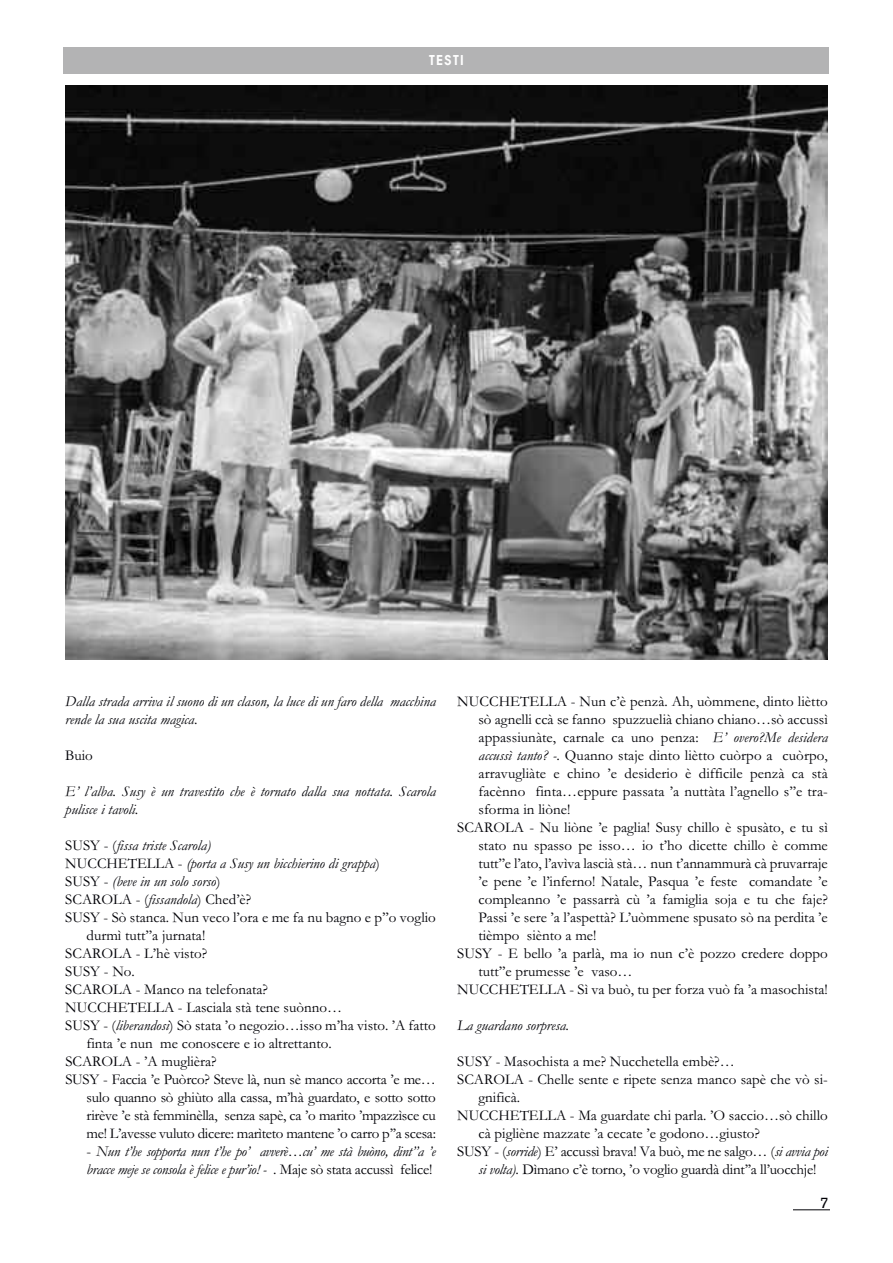
<style>
.page{position:relative;width:893px;height:1263px;background:#fff}
.page>*{position:absolute;margin:0;border:0;box-sizing:border-box;transform-origin:0 0}
.t1{font:15px "Garamond";color:#000006}
.t2{font:italic 15px/18px "Garamond";color:#000006}
.t3{font:15px "Garamond";letter-spacing:-.02em;color:#000006}
.t4{font:italic 15px/18px "Garamond";letter-spacing:-.02em;color:#000006}
.t5{font:15px "Akzidenz Grotesk";color:#000006}
.t6{font:600 13.5px "Avant Garde";letter-spacing:.105em;color:#fff}
.s1{font-style:normal}
.s2{font-style:italic}
</style>
<div class="page">
<hr style="left:793px;top:1209px;width:37px;height:1px;background:#000006">
<div style="left:64px;top:47px;width:765px;height:27px;background:#b3b3b4"></div>
<img style="left:65px;top:85px;width:763px;height:575px">
<p class="t6" style="left:429px;top:53px;width:36px">TESTI</p>
<p class="t2" style="left:65px;top:692px;width:372px">Dalla strada arriva il suono di un clason, la luce di un faro della macchina rende la sua uscita magica.</p>
<p class="t1" style="left:65px;top:746px;width:29px">Buio</p>
<p class="t2" style="left:65px;top:782px;width:372px">E’ l’alba. Susy è un travestito che è tornato dalla sua nottata. Scarola pulisce i tavoli.</p>
<p class="t2" style="left:65px;top:836px;width:147px"><span class="s1">SUSY - (</span>fissa triste Scarola)</p>
<p class="t2" style="left:65px;top:854px;width:316px"><span class="s1">NUCCHETELLA -</span> (porta a Susy un bicchierino di grappa<span class="s1">)</span></p>
<p class="t2" style="left:65px;top:872px;width:157px"><span class="s1">SUSY -</span> (beve in un solo sorso<span class="s1">)</span></p>
<p class="t1" style="left:65px;top:890px;width:188px">SCAROLA - (<span class="s2">fissandola</span>) Ched’è?</p>
<p class="t1" style="left:65px;top:908px;width:372px">SUSY - Sò stanca. Nun veco l’ora e me fa nu bagno e p’’o voglio</p>
<p class="t1" style="left:87px;top:926px;width:120px">durmì tutt’’a jurnata!</p>
<p class="t1" style="left:65px;top:944px;width:143px">SCAROLA - L’hè visto?</p>
<p class="t1" style="left:65px;top:962px;width:71px">SUSY - No.</p>
<p class="t1" style="left:65px;top:980px;width:204px">SCAROLA - Manco na telefonata?</p>
<p class="t1" style="left:65px;top:998px;width:278px">NUCCHETELLA - Lasciala stà tene suònno…</p>
<p class="t1" style="left:65px;top:1016px;width:372px">SUSY - (<span class="s2">liberandosi</span>) Sò stata ’o negozio…isso m’ha visto. ’A fatto</p>
<p class="t1" style="left:87px;top:1034px;width:247px">finta ’e nun me conoscere e io altrettanto.</p>
<p class="t1" style="left:65px;top:1052px;width:153px">SCAROLA - ’A muglièra?</p>
<p class="t3" style="left:65px;top:1070px;width:372px">SUSY - Faccia ’e Puòrco? Steve là, nun sè manco accorta ’e me…</p>
<p class="t3" style="left:87px;top:1088px;width:351px">sulo quanno sò ghiùto alla cassa, m’hà guardato, e sotto sotto</p>
<p class="t3" style="left:87px;top:1106px;width:351px">rirève ’e stà femminèlla, senza sapè, ca ’o marito ’mpazzìsce cu</p>
<p class="t3" style="left:87px;top:1124px;width:351px">me! L’avesse vuluto dicere: marìteto mantene ’o carro p’’a scesa:</p>
<p class="t4" style="left:87px;top:1142px;width:351px"><span class="s1">-</span> Nun t’he sopporta nun t’he po’ avverè…cu’ me stà buòno, dint’’a ’e bracce meje se consola è felice e pur’io! - . <span class="s1">Maje sò stata accussì felice!</span></p>
<p class="t1" style="left:457px;top:692px;width:372px">NUCCHETELLA - Nun c’è penzà. Ah, uòmmene, dinto liètto</p>
<p class="t1" style="left:478px;top:710px;width:351px">sò agnelli ccà se fanno spuzzuelià chiano chiano…sò accussì</p>
<p class="t1" style="left:478px;top:728px;width:351px">appassiunàte, carnale ca uno penza: <span class="s2">E’ overo?Me desidera</span></p>
<p class="t1" style="left:478px;top:746px;width:351px"><span class="s2">accussì tanto? -.</span> Quanno staje dinto liètto cuòrpo a cuòrpo,</p>
<p class="t1" style="left:478px;top:764px;width:351px">arravugliàte e chino ’e desiderio è difficile penzà ca stà</p>
<p class="t1" style="left:478px;top:782px;width:351px">facènno finta…eppure passata ’a nuttàta l’agnello s’’e tra-</p>
<p class="t1" style="left:478px;top:800px;width:93px">sforma in liòne!</p>
<p class="t1" style="left:457px;top:818px;width:372px">SCAROLA - Nu liòne ’e paglia! Susy chillo è spusàto, e tu sì</p>
<p class="t1" style="left:478px;top:836px;width:351px">stato nu spasso pe isso… io t’ho dicette chillo è comme</p>
<p class="t1" style="left:478px;top:854px;width:351px">tutt’’e l’ato, l’avìva lascià stà… nun t’annammurà cà pruvarraje</p>
<p class="t1" style="left:478px;top:872px;width:351px">’e pene ’e l’inferno! Natale, Pasqua ’e feste comandate ’e</p>
<p class="t1" style="left:478px;top:890px;width:351px">compleanno ’e passarrà cù ’a famiglia soja e tu che faje?</p>
<p class="t1" style="left:478px;top:908px;width:351px">Passi ’e sere ’a l’aspettà? L’uòmmene spusato sò na perdita ’e</p>
<p class="t1" style="left:478px;top:926px;width:119px">tièmpo siènto a me!</p>
<p class="t1" style="left:457px;top:944px;width:372px">SUSY - E bello ’a parlà, ma io nun c’è pozzo credere doppo</p>
<p class="t1" style="left:478px;top:962px;width:156px">tutt’’e prumesse ’e vaso…</p>
<p class="t1" style="left:457px;top:980px;width:372px">NUCCHETELLA - Sì va buò, tu per forza vuò fa ’a masochista!</p>
<p class="t2" style="left:457px;top:1016px;width:113px">La guardano sorpresa.</p>
<p class="t1" style="left:457px;top:1052px;width:279px">SUSY - Masochista a me? Nucchetella embè?…</p>
<p class="t1" style="left:457px;top:1070px;width:372px">SCAROLA - Chelle sente e ripete senza manco sapè che vò si-</p>
<p class="t1" style="left:478px;top:1088px;width:43px">gnificà.</p>
<p class="t1" style="left:457px;top:1106px;width:372px">NUCCHETELLA - Ma guardate chi parla. ’O saccio…sò chillo</p>
<p class="t1" style="left:478px;top:1124px;width:283px">cà pigliène mazzate ’a cecate ’e godono…giusto?</p>
<p class="t1" style="left:457px;top:1142px;width:372px">SUSY - (<span class="s2">sorride</span>) E’ accussì brava! Va buò, me ne salgo… (<span class="s2">si avvia poi</span></p>
<p class="t1" style="left:478px;top:1160px;width:339px"><span class="s2">si volta).</span> Dìmano c’è torno, ’o voglio guardà dint’’a ll’uocchje!</p>
<p class="t5" style="left:820px;top:1197px;width:10px">7</p>
</div>
